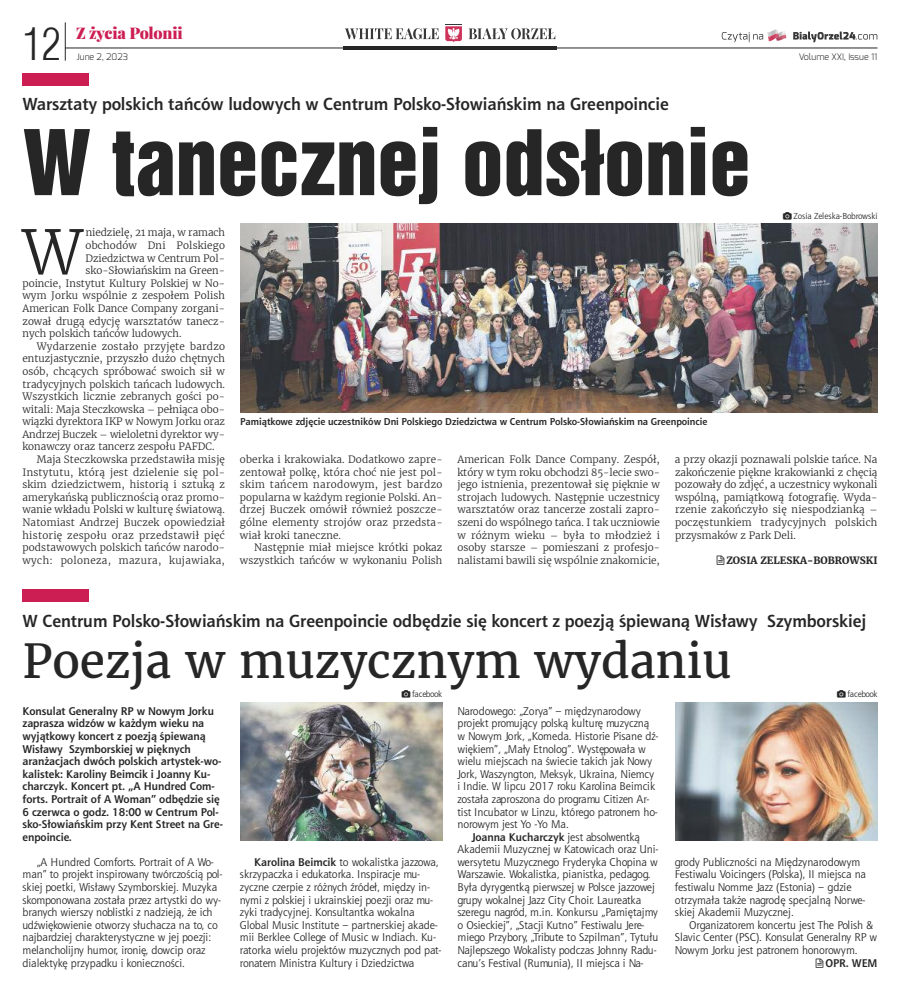
<style>
.page{position:relative;width:900px;height:990px;background:#fff}
.page>*{position:absolute;margin:0;border:0;box-sizing:border-box;transform-origin:0 0}
.t1{font:82.5px "Switzerland Inserat";color:#272627}
.t2{font:300 60.75px "Merriweather";color:#272627}
.t3{font:46.25px "Merriweather";color:#272627}
.t4{font:300 43.62px "Switzerland Cond";color:#272627}
.t5{font:700 17.5px "Aerton EFN";color:#272627}
.t6{font:900 15.62px "Playfair Display";letter-spacing:-.015em;color:#cc1e52}
.t7{font:11.25px/12.6px "Aerton EFN";color:#272627}
.t8{font:700 11.25px/12.6px "Aerton EFN";color:#272627}
.t9{font:300 10px/12.6px "Merriweather";letter-spacing:.005em;color:#272627;text-align:justify}
.t10{font:700 10px "Aerton EFN";color:#272627}
.t11{font:300 10px "Merriweather";letter-spacing:.025em;color:#272627}
.t12{font:300 10px "Merriweather";letter-spacing:.035em;color:#272627}
.t13{font:700 10px "Merriweather";color:#272627}
.t14{font:300 9px "Exo";color:#272627}
.t15{font:8.75px "Aerton EFN";color:#272627}
.t16{font:8.75px "Aerton EFN";letter-spacing:-.045em;color:#272627}
.s1{font-weight:700}
.s2{font-weight:400}
</style>
<div class="page">
<div style="left:22px;top:73px;width:67px;height:12px;background:#cc1e52"></div>
<hr style="left:343px;top:47px;width:214px;height:3px;background:#272627">
<hr style="left:65px;top:48px;width:813px;height:1px;background:#272627">
<hr style="left:65px;top:22px;width:1px;height:39px;background:#272627">
<svg style="left:722px;top:30px;width:64px;height:12px"></svg>
<svg style="left:793px;top:32px;width:84px;height:10px"></svg>
<svg style="left:345px;top:28px;width:94px;height:11px"></svg>
<svg style="left:469px;top:28px;width:86px;height:11px"></svg>
<svg style="left:445px;top:24px;width:17px;height:18px"></svg>
<img style="left:240px;top:224px;width:637px;height:189px">
<div style="left:22px;top:589px;width:67px;height:12px;background:#cc1e52"></div>
<img style="left:241px;top:702px;width:201px;height:139px">
<img style="left:676px;top:702px;width:202px;height:139px">
<h3 class="t4" style="left:22px;top:19px;width:40px">12</h3>
<h3 class="t6" style="left:76px;top:25px;width:108px">Z życia Polonii</h3>
<p class="t14" style="left:77px;top:51px;width:53px">June 2, 2023</p>
<p class="t14" style="left:799px;top:51px;width:80px">Volume XXI, Issue 11</p>
<h3 class="t5" style="left:22px;top:97px;width:648px">Warsztaty polskich tańców ludowych w Centrum Polsko-Słowiańskim na Greenpoincie</h3>
<h1 class="t1" style="left:22px;top:111px;width:730px">W tanecznej odsłonie</h1>
<p class="t15" style="left:793px;top:212px;width:86px">Zosia Zeleska-Bobrowski</p>
<h2 class="t2" style="left:22px;top:215px;width:62px">W</h2>
<p class="t9" style="left:86px;top:227px;width:141px">niedzielę, 21 maja, w ramach</p>
<p class="t9" style="left:86px;top:239px;width:141px">obchodów Dni Polskiego</p>
<p class="t9" style="left:86px;top:252px;width:141px">Dziedzictwa w Centrum Pol-</p>
<p class="t9" style="left:86px;top:264px;width:141px">sko-Słowiańskim na Green-</p>
<p class="t9" style="left:22px;top:277px;width:204px">poincie, Instytut Kultury Polskiej w No-</p>
<p class="t9" style="left:22px;top:290px;width:204px">wym Jorku wspólnie z zespołem Polish</p>
<p class="t9" style="left:22px;top:302px;width:204px">American Folk Dance Company zorgani-</p>
<p class="t9" style="left:22px;top:315px;width:204px">zował drugą edycję warsztatów tanecz-</p>
<p class="t9" style="left:22px;top:327px;width:161px">nych polskich tańców ludowych.</p>
<p class="t9" style="left:37px;top:340px;width:190px">Wydarzenie zostało przyjęte bardzo</p>
<p class="t9" style="left:22px;top:353px;width:204px">entuzjastycznie, przyszło dużo chętnych</p>
<p class="t9" style="left:22px;top:365px;width:204px">osób, chcących spróbować swoich sił w</p>
<p class="t9" style="left:22px;top:378px;width:204px">tradycyjnych polskich tańcach ludowych.</p>
<p class="t9" style="left:22px;top:390px;width:204px">Wszystkich licznie zebranych gości po-</p>
<p class="t9" style="left:22px;top:403px;width:204px">witali: Maja Steczkowska – pełniąca obo-</p>
<p class="t9" style="left:22px;top:415px;width:204px">wiązki dyrektora IKP w Nowym Jorku oraz</p>
<p class="t9" style="left:22px;top:428px;width:204px">Andrzej Buczek – wieloletni dyrektor wy-</p>
<p class="t9" style="left:22px;top:441px;width:193px">konawczy oraz tancerz zespołu PAFDC.</p>
<p class="t9" style="left:37px;top:453px;width:190px">Maja Steczkowska przedstawiła misję</p>
<p class="t9" style="left:22px;top:466px;width:204px">Instytutu, którą jest dzielenie się pol-</p>
<p class="t9" style="left:22px;top:478px;width:204px">skim dziedzictwem, historią i sztuką z</p>
<p class="t9" style="left:22px;top:491px;width:204px">amerykańską publicznością oraz promo-</p>
<p class="t9" style="left:22px;top:504px;width:204px">wanie wkładu Polski w kulturę światową.</p>
<p class="t9" style="left:22px;top:516px;width:204px">Natomiast Andrzej Buczek opowiedział</p>
<p class="t11" style="left:22px;top:529px;width:204px">historię zespołu oraz przedstawił pięć</p>
<p class="t9" style="left:22px;top:541px;width:204px">podstawowych polskich tańców narodo-</p>
<p class="t12" style="left:22px;top:554px;width:204px">wych: poloneza, mazura, kujawiaka,</p>
<p class="t10" style="left:240px;top:418px;width:469px">Pamiątkowe zdjęcie uczestników Dni Polskiego Dziedzictwa w Centrum Polsko-Słowiańskim na Greenpoincie</p>
<p class="t9" style="left:240px;top:453px;width:204px">oberka i krakowiaka. Dodatkowo zapre&shy;zentował polkę, która choć nie jest pol&shy;skim tańcem narodowym, jest bardzo popularna w każdym regionie Polski. An&shy;drzej Buczek omówił również poszcze&shy;gólne elementy strojów oraz przedsta&shy;wiał kroki taneczne.</p>
<p class="t9" style="left:240px;top:541px;width:204px;text-align:right">Następnie miał miejsce krótki pokaz wszystkich tańców w wykonaniu Polish</p>
<p class="t9" style="left:457px;top:453px;width:204px">American Folk Dance Company. Zespół, który w tym roku obchodzi 85-lecie swo&shy;jego istnienia, prezentował się pięknie w strojach ludowych. Następnie uczestnicy warsztatów oraz tancerze zostali zapro&shy;szeni do wspólnego tańca. I tak uczniowie w różnym wieku – była to młodzież i osoby starsze – pomieszani z profesjo&shy;nalistami bawili się wspólnie znakomicie,</p>
<p class="t9" style="left:675px;top:453px;width:204px">a przy okazji poznawali polskie tańce. Na zakończenie piękne krakowianki z chęcią pozowały do zdjęć, a uczestnicy wykonali wspólną, pamiątkową fotografię. Wyda&shy;rzenie zakończyło się niespodzianką – poczęstunkiem tradycyjnych polskich przysmaków z Park Deli.</p>
<p class="t13" style="left:726px;top:554px;width:153px">ZOSIA ZELESKA-BOBROWSKI</p>
<h3 class="t5" style="left:22px;top:614px;width:845px">W Centrum Polsko-Słowiańskim na Greenpoincie odbędzie się koncert z poezją śpiewaną Wisławy Szymborskiej</h3>
<h3 class="t3" style="left:22px;top:633px;width:711px">Poezja w muzycznym wydaniu</h3>
<p class="t16" style="left:412px;top:691px;width:31px">facebook</p>
<p class="t16" style="left:848px;top:691px;width:31px">facebook</p>
<p class="t8" style="left:22px;top:706px;width:202px">Konsulat Generalny RP w Nowym Jorku zaprasza widzów w każdym wieku na wyjątkowy koncert z poezją śpiewaną Wisławy Szymborskiej w pięknych aranżacjach dwóch polskich artystek-wo&shy;kalistek: Karoliny Beimcik i Joanny Ku&shy;charczyk. Koncert pt. „A Hundred Com&shy;forts. Portrait of A Woman” odbędzie się 6 czerwca o godz. 18:00 w Centrum Pol&shy;sko-Słowiańskim przy Kent Street na Gre&shy;enpoincie.</p>
<p class="t7" style="left:22px;top:857px;width:202px;text-indent:14px">„A Hundred Comforts. Portrait of A Wo&shy;man” to projekt inspirowany twórczością pol&shy;skiej poetki, Wisławy Szymborskiej. Muzyka skomponowana została przez artystki do wy&shy;branych wierszy noblistki z nadzieją, że ich udźwiękowienie otworzy słuchacza na to, co najbardziej charakterystyczne w jej poezji: melancholijny humor, ironię, dowcip oraz dialektykę przypadku i konieczności.</p>
<p class="t7" style="left:240px;top:857px;width:203px;text-indent:14px"><span class="s1">Karolina Beimcik</span> to wokalistka jazzowa, skrzypaczka i edukatorka. Inspiracje mu&shy;zyczne czerpie z różnych źródeł, między in&shy;nymi z polskiej i ukrainskiej poezji oraz mu&shy;zyki tradycyjnej. Konsultantka wokalna Global Music Institute – partnerskiej akade&shy;mii Berklee College of Music w Indiach. Ku&shy;ratorka wielu projektów muzycznych pod pat&shy;ronatem Ministra Kultury i Dziedzictwa</p>
<p class="t7" style="left:457px;top:706px;width:185px">Narodowego: „Zorya” – międzynarodowy</p>
<p class="t7" style="left:457px;top:718px;width:193px">projekt promujący polską kulturę muzyczną</p>
<p class="t7" style="left:457px;top:731px;width:203px">w Nowym Jork, „Komeda. Historie Pisane dź-</p>
<p class="t7" style="left:457px;top:743px;width:190px">więkiem”, „Mały Etnolog”. Występowała w</p>
<p class="t7" style="left:457px;top:756px;width:196px">wielu miejscach na świecie takich jak Nowy</p>
<p class="t7" style="left:457px;top:768px;width:198px">Jork, Waszyngton, Meksyk, Ukraina, Niemcy</p>
<p class="t7" style="left:457px;top:781px;width:199px">i Indie. W lipcu 2017 roku Karolina Beimcik</p>
<p class="t7" style="left:457px;top:794px;width:194px">została zaproszona do programu Citizen Ar-</p>
<p class="t7" style="left:457px;top:806px;width:202px">tist Incubator w Linzu, którego patronem ho-</p>
<p class="t7" style="left:457px;top:819px;width:113px">norowym jest Yo -Yo Ma.</p>
<p class="t8" style="left:472px;top:831px;width:170px">Joanna Kucharczyk <span class="s2">jest absolwentką</span></p>
<p class="t7" style="left:457px;top:844px;width:203px">Akademii Muzycznej w Katowicach oraz Uni-</p>
<p class="t7" style="left:457px;top:857px;width:202px">wersytetu Muzycznego Fryderyka Chopina w</p>
<p class="t7" style="left:457px;top:869px;width:195px">Warszawie. Wokalistka, pianistka, pedagog.</p>
<p class="t7" style="left:457px;top:882px;width:199px">Była dyrygentką pierwszej w Polsce jazzowej</p>
<p class="t7" style="left:457px;top:894px;width:185px">grupy wokalnej Jazz City Choir. Laureatka</p>
<p class="t7" style="left:457px;top:907px;width:202px">szeregu nagród, m.in. Konkursu „Pamiętajmy</p>
<p class="t7" style="left:457px;top:920px;width:189px">o Osieckiej”, „Stacji Kutno” Festiwalu Jere-</p>
<p class="t7" style="left:457px;top:932px;width:202px">miego Przybory, „Tribute to Szpilman”, Tytułu</p>
<p class="t7" style="left:457px;top:945px;width:201px">Najlepszego Wokalisty podczas Johnny Radu-</p>
<p class="t7" style="left:457px;top:957px;width:188px">canu’s Festival (Rumunia), II miejsca i Na-</p>
<p class="t7" style="left:675px;top:857px;width:193px">grody Publiczności na Międzynarodowym Festiwalu Voicingers (Polska), II miejsca na festiwalu Nomme Jazz (Estonia) – gdzie otrzymała także nagrodę specjalną Norwe&shy;skiej Akademii Muzycznej.</p>
<p class="t7" style="left:675px;top:920px;width:204px;text-indent:14px">Organizatorem koncertu jest The Polish &amp;<br>Slavic Center (PSC). Konsulat Generalny RP w<br>Nowym Jorku jest patronem honorowym.</p>
<p class="t8" style="left:825px;top:957px;width:54px">OPR. WEM</p>
</div>
